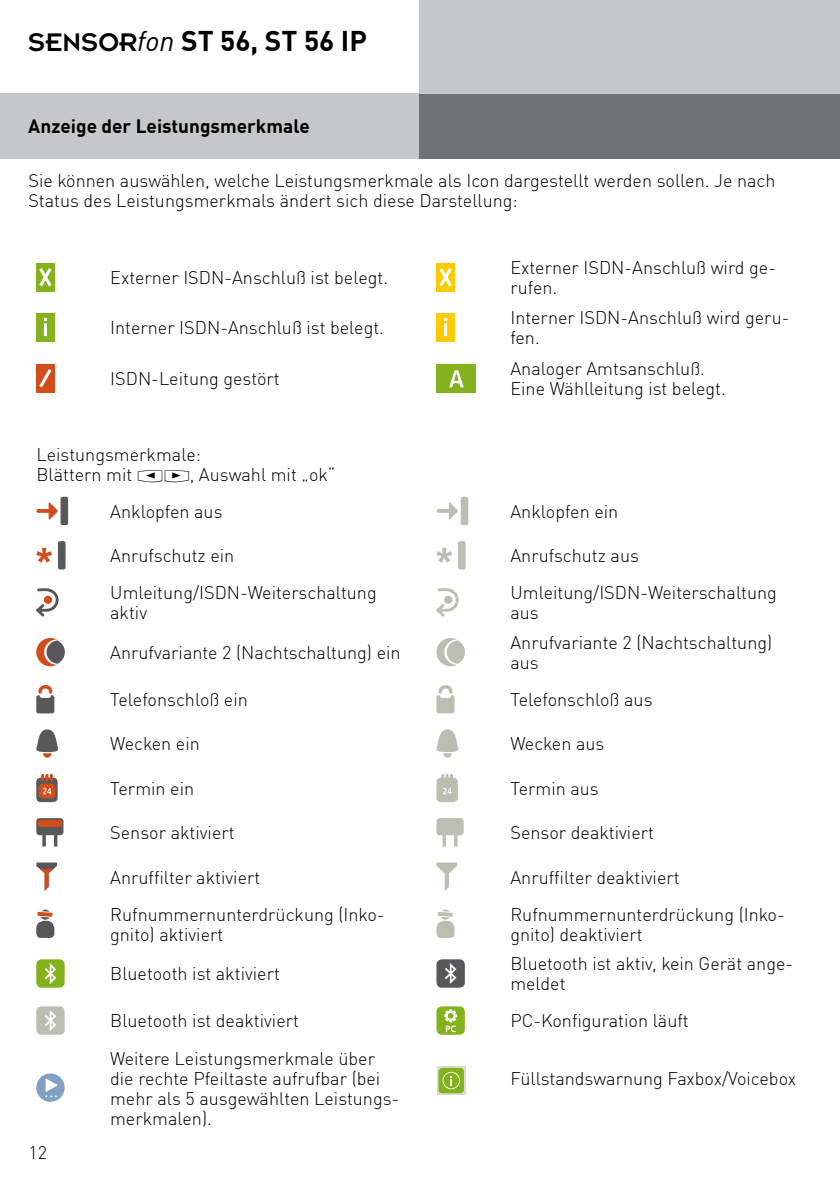
<style>
.page{position:relative;width:840px;height:1191px;background:#fff}
.page>*{position:absolute;margin:0;border:0;box-sizing:border-box;transform-origin:0 0}
.t1{font:700 28px "DIN Offc";color:#000}
.t2{font:700 19px "DIN Offc";color:#000}
.t3{font:300 18px/20px "DIN Offc";color:#000}
.t4{font:700 condensed 14.2px "Frutiger LT Std";color:#fff}
.s1{font-family:"Insignia";font-weight:400}
.s2{font-weight:400;font-style:italic}
.s3{font-family:"ST30";font-weight:400;font-size:22px}
</style>
<div class="page">
<div style="left:0;top:94px;width:420px;height:65px;background:#c6c7c8"></div>
<div style="left:420px;top:94px;width:419px;height:65px;background:#707172"></div>
<div style="left:420px;top:0;width:419px;height:94px;background:#c6c7c8"></div>
<div style="left:36px;top:263px;width:19px;height:28px;background:#84b21c"></div>
<svg style="left:39px;top:268px;width:13px;height:18px"></svg>
<div style="left:436px;top:263px;width:18px;height:28px;background:#feca00"></div>
<svg style="left:439px;top:268px;width:12px;height:18px"></svg>
<div style="left:36px;top:313px;width:19px;height:28px;background:#84b21c"></div>
<svg style="left:44px;top:318px;width:3px;height:18px"></svg>
<div style="left:436px;top:313px;width:18px;height:28px;background:#feca00"></div>
<svg style="left:444px;top:318px;width:3px;height:18px"></svg>
<div style="left:36px;top:364px;width:19px;height:28px;background:#d24d1a"></div>
<svg style="left:39px;top:369px;width:13px;height:18px"></svg>
<div style="left:436px;top:364px;width:40px;height:28px;background:#84b21c"></div>
<svg style="left:449px;top:370px;width:14px;height:17px"></svg>
<div style="left:60px;top:497px;width:8px;height:28px;background:#58585a;border-radius:2px"></div>
<svg style="left:38px;top:509px;width:10px;height:4px"></svg>
<svg style="left:48px;top:502px;width:10px;height:17px"></svg>
<div style="left:460px;top:497px;width:8px;height:28px;background:#bdbeb2;border-radius:2px"></div>
<hr style="left:438px;top:509px;width:15px;height:4px;background:#bdbeb2">
<svg style="left:448px;top:502px;width:9px;height:17px"></svg>
<div style="left:58px;top:541px;width:7px;height:28px;background:#58585a;border-radius:2px"></div>
<svg style="left:36px;top:548px;width:16px;height:15px"></svg>
<div style="left:458px;top:541px;width:7px;height:28px;background:#bdbeb2;border-radius:2px"></div>
<svg style="left:436px;top:548px;width:16px;height:15px"></svg>
<svg style="left:36px;top:588px;width:23px;height:28px"></svg>
<div style="left:44px;top:595px;width:8px;height:9px;background:#d24d1a;border-radius:50%"></div>
<svg style="left:436px;top:588px;width:22px;height:28px"></svg>
<div style="left:444px;top:595px;width:8px;height:9px;background:#bdbeb2;border-radius:50%"></div>
<svg style="left:36px;top:638px;width:29px;height:28px"></svg>
<svg style="left:436px;top:638px;width:29px;height:28px"></svg>
<svg style="left:36px;top:685px;width:18px;height:28px"></svg>
<svg style="left:436px;top:685px;width:18px;height:28px"></svg>
<svg style="left:36px;top:729px;width:22px;height:28px"></svg>
<svg style="left:436px;top:729px;width:22px;height:28px"></svg>
<svg style="left:36px;top:777px;width:22px;height:25px"></svg>
<div style="left:39px;top:783px;width:16px;height:15px;background:#d24d1a;border-radius:4px"></div>
<svg style="left:41px;top:775px;width:12px;height:4px"></svg>
<svg style="left:43px;top:788px;width:8px;height:6px"></svg>
<div style="left:436px;top:777px;width:21px;height:25px;background:#bdbeb2;border-radius:4px"></div>
<svg style="left:441px;top:775px;width:12px;height:3px"></svg>
<svg style="left:443px;top:788px;width:8px;height:6px"></svg>
<div style="left:37px;top:819px;width:26px;height:15px;background:#58585a;border-radius:2px"></div>
<svg style="left:39px;top:821px;width:21px;height:6px"></svg>
<div style="left:36px;top:818px;width:27px;height:17px;border:2px solid #58585a;border-radius:2px"></div>
<svg style="left:54px;top:834px;width:3px;height:12px"></svg>
<svg style="left:42px;top:834px;width:4px;height:12px"></svg>
<div style="left:437px;top:819px;width:25px;height:15px;background:#bdbeb2;border-radius:2px"></div>
<div style="left:436px;top:818px;width:27px;height:17px;border:2px solid #bdbeb2;border-radius:2px"></div>
<svg style="left:454px;top:834px;width:3px;height:12px"></svg>
<svg style="left:442px;top:834px;width:4px;height:12px"></svg>
<svg style="left:36px;top:862px;width:21px;height:29px"></svg>
<svg style="left:436px;top:862px;width:21px;height:29px"></svg>
<svg style="left:36px;top:909px;width:18px;height:29px"></svg>
<svg style="left:436px;top:909px;width:18px;height:29px"></svg>
<div style="left:36px;top:959px;width:29px;height:28px;background:#84b21c;border-radius:5px"></div>
<svg style="left:45px;top:963px;width:11px;height:21px"></svg>
<div style="left:436px;top:959px;width:28px;height:28px;background:#58585a;border-radius:5px"></div>
<svg style="left:445px;top:963px;width:11px;height:21px"></svg>
<div style="left:36px;top:1006px;width:29px;height:28px;background:#bdbeb2;border-radius:5px"></div>
<svg style="left:45px;top:1010px;width:11px;height:21px"></svg>
<div style="left:436px;top:1006px;width:28px;height:28px;background:#84b21c;border-radius:5px"></div>
<svg style="left:444px;top:1009px;width:13px;height:23px"></svg>
<div style="left:36px;top:1073px;width:29px;height:28px;background:#80a1c3;border-radius:50%"></div>
<svg style="left:45px;top:1078px;width:13px;height:14px"></svg>
<svg style="left:437px;top:1066px;width:28px;height:28px"></svg>
<div style="left:438px;top:1067px;width:25px;height:26px;background:#83b31c;border-radius:4px"></div>
<svg style="left:442px;top:1071px;width:17px;height:18px"></svg>
<div style="left:443px;top:1072px;width:16px;height:16px;background:#83b31b;border-radius:50%"></div>
<svg style="left:450px;top:1076px;width:2px;height:9px"></svg>
<h1 class="t1" style="left:28px;top:22px;width:340px"><span class="s1">SENSOR</span><span class="s2">fon</span> ST 56, ST 56 IP</h1>
<p class="t2" style="left:28px;top:113px;width:283px">Anzeige der Leistungsmerkmale</p>
<p class="t3" style="left:28px;top:170px;width:748px">Sie können auswählen, welche Leistungsmerkmale als Icon dargestellt werden sollen. Je nach<br>Status des Leistungsmerkmals ändert sich diese Darstellung:</p>
<p class="t3" style="left:110px;top:267px;width:279px">Externer ISDN-Anschluß ist belegt.</p>
<p class="t3" style="left:510px;top:257px;width:267px">Externer ISDN-Anschluß wird ge&shy;rufen.</p>
<p class="t3" style="left:110px;top:317px;width:275px">Interner ISDN-Anschluß ist belegt.</p>
<p class="t3" style="left:510px;top:307px;width:280px">Interner ISDN-Anschluß wird geru&shy;fen.</p>
<p class="t3" style="left:110px;top:368px;width:171px">ISDN-Leitung gestört</p>
<p class="t3" style="left:510px;top:358px;width:217px">Analoger Amtsanschluß.<br>Eine Wählleitung ist belegt.</p>
<p class="t3" style="left:36px;top:444px;width:300px">Leistungsmerkmale:<br>Blättern mit <span class="s3">yx</span>, Auswahl mit „ok“</p>
<p class="t3" style="left:110px;top:501px;width:114px">Anklopfen aus</p>
<p class="t3" style="left:510px;top:501px;width:109px">Anklopfen ein</p>
<p class="t3" style="left:110px;top:545px;width:125px">Anrufschutz ein</p>
<p class="t3" style="left:510px;top:545px;width:130px">Anrufschutz aus</p>
<p class="t3" style="left:110px;top:582px;width:268px">Umleitung/ISDN-Weiterschaltung aktiv</p>
<p class="t3" style="left:510px;top:582px;width:268px">Umleitung/ISDN-Weiterschaltung aus</p>
<p class="t3" style="left:110px;top:642px;width:291px">Anrufvariante 2 (Nachtschaltung) ein</p>
<p class="t3" style="left:510px;top:632px;width:263px">Anrufvariante 2 (Nachtschaltung) aus</p>
<p class="t3" style="left:110px;top:689px;width:139px">Telefonschloß ein</p>
<p class="t3" style="left:510px;top:689px;width:143px">Telefonschloß aus</p>
<p class="t3" style="left:110px;top:734px;width:91px">Wecken ein</p>
<p class="t3" style="left:510px;top:734px;width:95px">Wecken aus</p>
<p class="t3" style="left:110px;top:778px;width:85px">Termin ein</p>
<p class="t3" style="left:510px;top:778px;width:90px">Termin aus</p>
<p class="t3" style="left:110px;top:822px;width:126px">Sensor aktiviert</p>
<p class="t3" style="left:510px;top:822px;width:145px">Sensor deaktiviert</p>
<p class="t3" style="left:110px;top:867px;width:151px">Anruffilter aktiviert</p>
<p class="t3" style="left:510px;top:867px;width:171px">Anruffilter deaktiviert</p>
<p class="t3" style="left:110px;top:904px;width:276px">Rufnummernunterdrückung (Inko&shy;gnito) aktiviert</p>
<p class="t3" style="left:510px;top:904px;width:276px">Rufnummernunterdrückung (Inko&shy;gnito) deaktiviert</p>
<p class="t3" style="left:110px;top:963px;width:171px">Bluetooth ist aktiviert</p>
<p class="t3" style="left:510px;top:953px;width:284px">Bluetooth ist aktiv, kein Gerät ange&shy;meldet</p>
<p class="t3" style="left:110px;top:1010px;width:190px">Bluetooth ist deaktiviert</p>
<p class="t3" style="left:510px;top:1010px;width:180px">PC-Konfiguration läuft</p>
<p class="t4" style="left:44px;top:1083px;width:16px">…</p>
<p class="t3" style="left:28px;top:1142px;width:20px">12</p>
<p class="t3" style="left:110px;top:1047px;width:290px">Weitere Leistungsmerkmale über die rechte Pfeiltaste aufrufbar (bei mehr als 5 ausgewählten Leistungs&shy;merkmalen).</p>
<p class="t3" style="left:510px;top:1067px;width:287px">Füllstandswarnung Faxbox/Voicebox</p>
</div>
